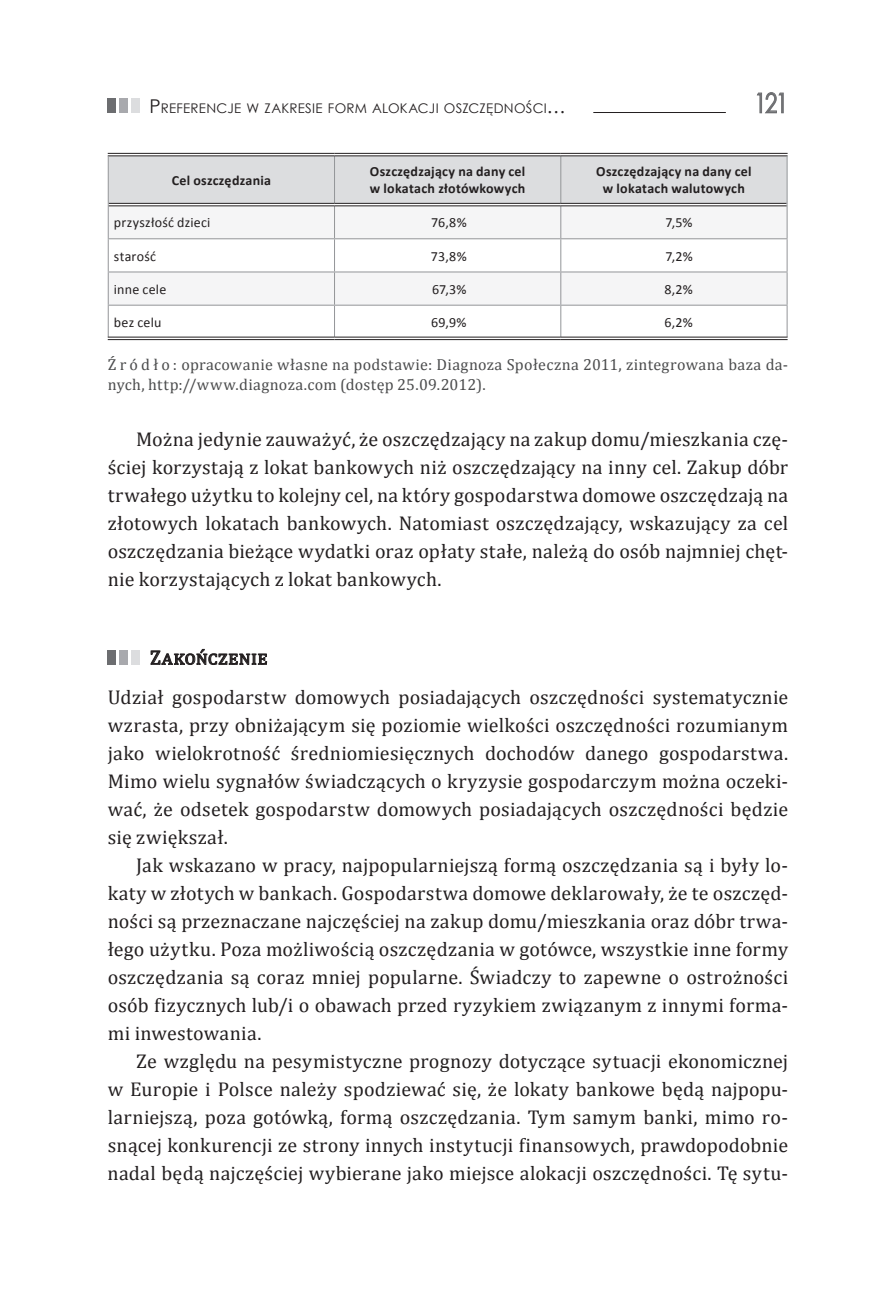
<style>
.page{position:relative;width:896px;height:1293px;background:#fff}
.page>*{position:absolute;margin:0;border:0;box-sizing:border-box;transform-origin:0 0}
.t1{font:27.6px "Century Gothic";color:#6c6d70;scale:.8 1}
.t2{font:20px/28px "Cambria";letter-spacing:.01em;color:#231f20;text-align:justify}
.t3{font:16px/19.2px "Cambria";letter-spacing:.02em;color:#4b4c4d}
.t4{font:700 14px/16.8px "Calibri";letter-spacing:.02em;color:#231f20}
.t5{font:14px "Calibri";letter-spacing:.015em;color:#231f20}
.t6{font:13.4px "Century Gothic";letter-spacing:.015em;color:#231f20}
.s1{font-size:19px}
</style>
<div class="page">
<div style="left:108px;top:99px;width:8px;height:14px;background:#6c6d70"></div>
<div style="left:120px;top:99px;width:8px;height:14px;background:#a8a9ad"></div>
<div style="left:132px;top:99px;width:8px;height:14px;background:#dcdddf"></div>
<svg style="left:757px;top:92px;width:26px;height:21px"></svg>
<hr style="left:593px;top:112px;width:133px;height:1px;background:#231f20">
<div style="left:109px;top:156px;width:677px;height:47px;background:#dcdddf"></div>
<svg style="left:109px;top:206px;width:677px;height:99px;fill:#f5f5f6"></svg>
<hr style="left:334px;top:156px;width:1px;height:47px;background:#939598">
<hr style="left:560px;top:156px;width:1px;height:47px;background:#939598">
<hr style="left:334px;top:206px;width:1px;height:32px;background:#939598">
<hr style="left:560px;top:206px;width:1px;height:32px;background:#939598">
<hr style="left:108px;top:238px;width:226px;height:1px;background:#939598">
<hr style="left:334px;top:238px;width:227px;height:1px;background:#939598">
<hr style="left:334px;top:239px;width:1px;height:32px;background:#939598">
<hr style="left:561px;top:238px;width:226px;height:1px;background:#939598">
<hr style="left:560px;top:239px;width:1px;height:32px;background:#939598">
<hr style="left:108px;top:271px;width:226px;height:1px;background:#939598">
<hr style="left:334px;top:271px;width:227px;height:1px;background:#939598">
<hr style="left:334px;top:272px;width:1px;height:33px;background:#939598">
<hr style="left:561px;top:271px;width:226px;height:1px;background:#939598">
<hr style="left:560px;top:272px;width:1px;height:33px;background:#939598">
<hr style="left:334px;top:306px;width:1px;height:31px;background:#939598">
<hr style="left:560px;top:306px;width:1px;height:31px;background:#939598">
<hr style="left:108px;top:205px;width:1px;height:33px;background:#939598">
<hr style="left:786px;top:205px;width:1px;height:33px;background:#939598">
<hr style="left:108px;top:239px;width:1px;height:32px;background:#939598">
<hr style="left:786px;top:239px;width:1px;height:32px;background:#939598">
<hr style="left:108px;top:272px;width:1px;height:33px;background:#939598">
<hr style="left:786px;top:272px;width:1px;height:33px;background:#939598">
<hr style="left:108px;top:153px;width:226px;height:1px;background:#231f20">
<hr style="left:108px;top:155px;width:226px;height:1px;background:#231f20">
<hr style="left:334px;top:153px;width:227px;height:1px;background:#231f20">
<hr style="left:334px;top:155px;width:227px;height:1px;background:#231f20">
<hr style="left:561px;top:153px;width:226px;height:1px;background:#231f20">
<hr style="left:561px;top:155px;width:226px;height:1px;background:#231f20">
<hr style="left:109px;top:203px;width:225px;height:1px;background:#231f20">
<hr style="left:109px;top:205px;width:225px;height:1px;background:#231f20">
<hr style="left:334px;top:203px;width:227px;height:1px;background:#231f20">
<hr style="left:334px;top:205px;width:227px;height:1px;background:#231f20">
<hr style="left:561px;top:203px;width:225px;height:1px;background:#231f20">
<hr style="left:561px;top:205px;width:225px;height:1px;background:#231f20">
<hr style="left:108px;top:156px;width:1px;height:49px;background:#939598">
<hr style="left:786px;top:156px;width:1px;height:49px;background:#939598">
<hr style="left:108px;top:305px;width:226px;height:1px;background:#939598">
<hr style="left:108px;top:306px;width:1px;height:31px;background:#939598">
<hr style="left:334px;top:305px;width:227px;height:1px;background:#939598">
<hr style="left:561px;top:305px;width:226px;height:1px;background:#939598">
<hr style="left:786px;top:306px;width:1px;height:31px;background:#939598">
<hr style="left:108px;top:337px;width:226px;height:1px;background:#231f20">
<hr style="left:108px;top:339px;width:226px;height:1px;background:#231f20">
<hr style="left:334px;top:337px;width:227px;height:1px;background:#231f20">
<hr style="left:334px;top:339px;width:227px;height:1px;background:#231f20">
<hr style="left:561px;top:337px;width:226px;height:1px;background:#231f20">
<hr style="left:561px;top:339px;width:226px;height:1px;background:#231f20">
<div style="left:108px;top:650px;width:8px;height:14px;background:#6c6d70"></div>
<div style="left:120px;top:650px;width:8px;height:14px;background:#a8a9ad"></div>
<div style="left:132px;top:650px;width:8px;height:14px;background:#dcdddf"></div>
<svg style="left:151px;top:649px;width:116px;height:16px"></svg>
<p class="t6" style="left:150px;top:99px;width:418px"><span class="s1">P</span>REFERENCJE W ZAKRESIE FORM ALOKACJI OSZCZĘDNOŚCI<span class="s1">…</span></p>
<h1 class="t1" style="left:754px;top:84px;width:44px">121</h1>
<p class="t4" style="left:172px;top:172px;width:101px">Cel oszczędzania</p>
<p class="t4" style="left:370px;top:163px;width:157px">Oszczędzający na dany cel w lokatach złotówkowych</p>
<p class="t4" style="left:596px;top:163px;width:157px;text-align:center">Oszczędzający na dany cel w lokatach walutowych</p>
<p class="t5" style="left:114px;top:214px;width:98px">przyszłość dzieci</p>
<p class="t5" style="left:431px;top:214px;width:37px">76,8%</p>
<p class="t5" style="left:665px;top:214px;width:29px">7,5%</p>
<p class="t5" style="left:114px;top:247px;width:44px">starość</p>
<p class="t5" style="left:431px;top:247px;width:37px">73,8%</p>
<p class="t5" style="left:665px;top:247px;width:29px">7,2%</p>
<p class="t5" style="left:114px;top:280px;width:54px">inne cele</p>
<p class="t5" style="left:432px;top:280px;width:36px">67,3%</p>
<p class="t5" style="left:664px;top:280px;width:30px">8,2%</p>
<p class="t5" style="left:114px;top:313px;width:49px">bez celu</p>
<p class="t5" style="left:431px;top:313px;width:37px">69,9%</p>
<p class="t5" style="left:664px;top:313px;width:30px">6,2%</p>
<p class="t3" style="left:108px;top:355px;width:682px">Ź r ó d ł o : opracowanie własne na podstawie: Diagnoza Społeczna 2011, zintegrowana baza da&shy;nych, http://www.diagnoza.com (dostęp 25.09.2012).</p>
<p class="t2" style="left:108px;top:425px;width:682px;text-indent:28px">Można jedynie zauważyć, że oszczędzający na zakup domu/mieszkania czę&shy;ściej korzystają z lokat bankowych niż oszczędzający na inny cel. Zakup dóbr trwałego użytku to kolejny cel, na który gospodarstwa domowe oszczędzają na złotowych lokatach bankowych. Natomiast oszczędzający, wskazujący za cel oszczędzania bieżące wydatki oraz opłaty stałe, należą do osób najmniej chęt&shy;nie korzystających z lokat bankowych.</p>
<p class="t2" style="left:108px;top:638px;width:682px;line-height:39.4px;text-indent:42px">Zakończenie<br>Udział gospodarstw domowych posiadających oszczędności systematycznie</p>
<p class="t2" style="left:108px;top:711px;width:682px">wzrasta, przy obniżającym się poziomie wielkości oszczędności rozumianym jako wielokrotność średniomiesięcznych dochodów danego gospodarstwa.<br>Mimo wielu sygnałów świadczących o kryzysie gospodarczym można oczeki&shy;wać, że odsetek gospodarstw domowych posiadających oszczędności będzie się zwiększał.</p>
<p class="t2" style="left:108px;top:851px;width:682px;text-indent:28px">Jak wskazano w pracy, najpopularniejszą formą oszczędzania są i były lo&shy;katy w złotych w bankach. Gospodarstwa domowe deklarowały, że te oszczęd&shy;ności są przeznaczane najczęściej na zakup domu/mieszkania oraz dóbr trwa&shy;łego użytku. Poza możliwością oszczędzania w gotówce, wszystkie inne formy oszczędzania są coraz mniej popularne. Świadczy to zapewne o ostrożności osób fizycznych lub/i o obawach przed ryzykiem związanym z innymi forma&shy;mi inwestowania.</p>
<p class="t2" style="left:108px;top:1047px;width:682px;text-indent:28px">Ze względu na pesymistyczne prognozy dotyczące sytuacji ekonomicznej w Europie i Polsce należy spodziewać się, że lokaty bankowe będą najpopu&shy;larniejszą, poza gotówką, formą oszczędzania. Tym samym banki, mimo ro&shy;snącej konkurencji ze strony innych instytucji finansowych, prawdopodobnie nadal będą najczęściej wybierane jako miejsce alokacji oszczędności. Tę sytu-</p>
</div>
